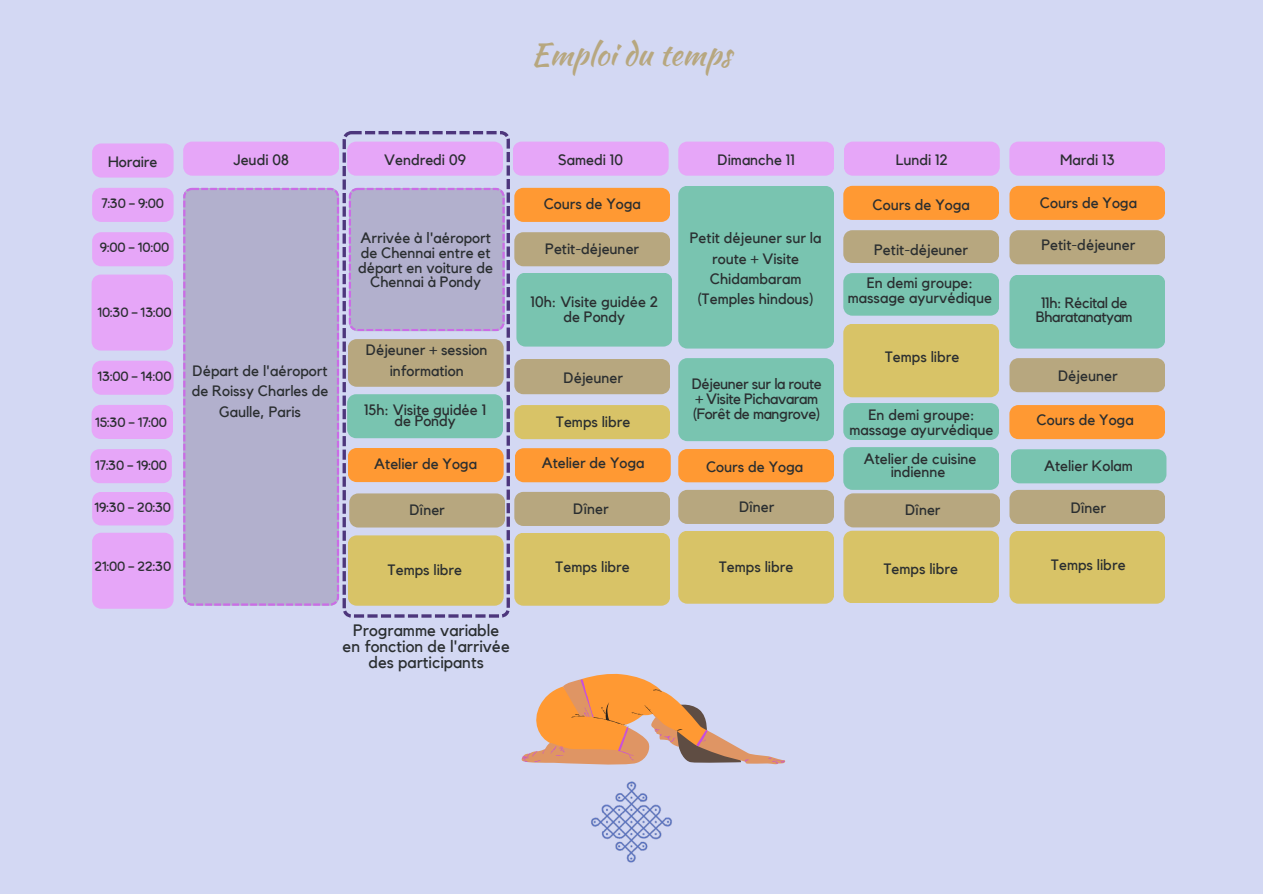
<style>
.page{position:relative;width:1263px;height:894px;background:#fff}
.page>*{position:absolute;margin:0;border:0;box-sizing:border-box;transform-origin:0 0}
.t1{font:30.6px "Kaushan Script";color:#b7a77f}
.t2{font:16.5px/15.8px "Kollektif";color:#2a2e30;text-align:center}
.t3{font:15px/20.2px "Kollektif";color:#2a2e30;text-align:center}
.t4{font:15px/14.5px "Kollektif";letter-spacing:-.025em;color:#2a2e30}
.t5{font:13.5px "Sniglet";color:#2a2e30}
</style>
<div class="page">
<div style="left:0;top:0;width:1263px;height:893px;background:#d3d8f3"></div>
<img style="left:591px;top:781px;width:81px;height:82px">
<div style="left:92px;top:143px;width:82px;height:34px;background:#e6a6f8"></div>
<div style="left:92px;top:188px;width:82px;height:34px;background:#e6a6f8"></div>
<div style="left:92px;top:232px;width:82px;height:34px;background:#e6a6f8"></div>
<div style="left:92px;top:274px;width:81px;height:76px;background:#e6a6f8"></div>
<div style="left:92px;top:360px;width:82px;height:34px;background:#e6a6f8"></div>
<div style="left:92px;top:405px;width:81px;height:34px;background:#e6a6f8"></div>
<div style="left:92px;top:492px;width:82px;height:33px;background:#e6a6f8"></div>
<div style="left:92px;top:532px;width:82px;height:76px;background:#e6a6f8"></div>
<div style="left:183px;top:188px;width:156px;height:417px;background:#b2b0cd"></div>
<svg style="left:513px;top:141px;width:156px;height:35px;background:#e5a8f7"></svg>
<div style="left:90px;top:449px;width:82px;height:34px;background:#e6a6f8"></div>
<svg style="left:521px;top:673px;width:264px;height:92px"></svg>
<svg style="left:343px;top:131px;width:167px;height:486px"></svg>
<svg style="left:678px;top:141px;width:156px;height:35px;background:#e5a7f7"></svg>
<div style="left:514px;top:188px;width:156px;height:34px;background:#f93"></div>
<svg style="left:844px;top:141px;width:156px;height:35px;background:#e5a7f7"></svg>
<svg style="left:1009px;top:141px;width:156px;height:35px;background:#e5a8f7"></svg>
<div style="left:514px;top:232px;width:156px;height:34px;background:#b7a77f"></div>
<div style="left:514px;top:405px;width:156px;height:34px;background:#d8c367"></div>
<div style="left:514px;top:491px;width:156px;height:35px;background:#b7a77f"></div>
<div style="left:678px;top:186px;width:156px;height:162px;background:#79c4b0"></div>
<div style="left:678px;top:489px;width:156px;height:35px;background:#b7a77f"></div>
<div style="left:514px;top:359px;width:156px;height:35px;background:#b7a77f"></div>
<div style="left:678px;top:358px;width:156px;height:83px;background:#79c4b0"></div>
<div style="left:514px;top:533px;width:156px;height:72px;background:#d8c367"></div>
<div style="left:678px;top:531px;width:156px;height:72px;background:#d8c367"></div>
<div style="left:678px;top:449px;width:156px;height:33px;background:#f93"></div>
<div style="left:515px;top:448px;width:156px;height:34px;background:#f93"></div>
<div style="left:1011px;top:449px;width:155px;height:34px;background:#79c4b0"></div>
<div style="left:1009px;top:186px;width:156px;height:34px;background:#f93"></div>
<div style="left:1009px;top:230px;width:156px;height:34px;background:#b7a77f"></div>
<div style="left:1009px;top:275px;width:156px;height:73px;background:#79c4b0"></div>
<div style="left:1009px;top:489px;width:156px;height:35px;background:#b7a77f"></div>
<div style="left:1009px;top:358px;width:156px;height:34px;background:#b7a77f"></div>
<div style="left:1009px;top:531px;width:156px;height:72px;background:#d8c367"></div>
<div style="left:1009px;top:405px;width:156px;height:34px;background:#f93"></div>
<div style="left:516px;top:273px;width:156px;height:73px;background:#79c4b0"></div>
<svg style="left:183px;top:141px;width:156px;height:35px;background:#e5a7f7"></svg>
<div style="left:843px;top:186px;width:156px;height:34px;background:#f93"></div>
<div style="left:843px;top:230px;width:156px;height:33px;background:#b7a77f"></div>
<div style="left:843px;top:273px;width:156px;height:42px;background:#79c4b0"></div>
<div style="left:843px;top:403px;width:156px;height:37px;background:#79c4b0"></div>
<div style="left:843px;top:324px;width:156px;height:73px;background:#d8c367"></div>
<svg style="left:843px;top:447px;width:157px;height:156px;background:#b7be88"></svg>
<p class="t1" style="left:531px;top:31px;width:202px">Emploi du temps</p>
<p class="t3" style="left:108px;top:152px;width:51px">Horaire</p>
<p class="t5" style="left:102px;top:195px;width:64px">7:30 - 9:00</p>
<p class="t5" style="left:100px;top:239px;width:71px">9:00 - 10:00</p>
<p class="t5" style="left:97px;top:304px;width:76px">10:30 - 13:00</p>
<p class="t3" style="left:233px;top:150px;width:57px">Jeudi 08</p>
<p class="t3" style="left:384px;top:150px;width:83px">Vendredi 09</p>
<p class="t3" style="left:358px;top:231px;width:136px;line-height:14.5px">Arrivée à l'aéroport de Chennai entre et départ en voiture de<br>Chennai à Pondy</p>
<p class="t3" style="left:558px;top:150px;width:66px">Samedi 10</p>
<p class="t3" style="left:718px;top:150px;width:79px">Dimanche 11</p>
<p class="t3" style="left:896px;top:150px;width:54px">Lundi 12</p>
<p class="t3" style="left:1060px;top:150px;width:56px">Mardi 13</p>
<p class="t3" style="left:544px;top:194px;width:99px">Cours de Yoga</p>
<p class="t3" style="left:545px;top:239px;width:95px">Petit-déjeuner</p>
<p class="t3" style="left:531px;top:292px;width:129px">10h: Visite guidée 2</p>
<p class="t3" style="left:563px;top:307px;width:63px">de Pondy</p>
<p class="t3" style="left:690px;top:228px;width:133px">Petit déjeuner sur la route + Visite<br>Chidambaram (Temples hindous)</p>
<p class="t3" style="left:873px;top:195px;width:99px">Cours de Yoga</p>
<p class="t3" style="left:874px;top:240px;width:95px">Petit-déjeuner</p>
<p class="t3" style="left:848px;top:276px;width:146px;line-height:14.5px">En demi groupe: massage ayurvédique</p>
<p class="t3" style="left:1040px;top:193px;width:99px">Cours de Yoga</p>
<p class="t3" style="left:1041px;top:235px;width:95px">Petit-déjeuner</p>
<p class="t4" style="left:1036px;top:296px;width:98px;text-align:center">11h: Récital de<br>Bharatanatyam</p>
<p class="t5" style="left:98px;top:367px;width:75px">13:00 - 14:00</p>
<p class="t5" style="left:95px;top:414px;width:74px">15:30 - 17:00</p>
<p class="t3" style="left:192px;top:361px;width:138px">Départ de l'aéroport de Roissy Charles de<br>Gaulle, Paris</p>
<p class="t3" style="left:366px;top:340px;width:123px">Déjeuner + session information</p>
<p class="t3" style="left:364px;top:404px;width:124px;line-height:11.2px">15h: Visite guidée 1 de Pondy</p>
<p class="t3" style="left:563px;top:368px;width:61px">Déjeuner</p>
<p class="t3" style="left:556px;top:412px;width:76px">Temps libre</p>
<p class="t4" style="left:692px;top:377px;width:131px">Déjeuner sur la route + Visite Pichavaram (Forêt de mangrove)</p>
<p class="t3" style="left:885px;top:347px;width:76px">Temps libre</p>
<p class="t3" style="left:849px;top:408px;width:146px;line-height:14.5px">En demi groupe: massage ayurvédique</p>
<p class="t3" style="left:1058px;top:366px;width:61px">Déjeuner</p>
<p class="t3" style="left:1036px;top:410px;width:99px">Cours de Yoga</p>
<p class="t5" style="left:95px;top:457px;width:74px">17:30 - 19:00</p>
<p class="t5" style="left:95px;top:498px;width:78px">19:30 - 20:30</p>
<p class="t3" style="left:374px;top:454px;width:104px">Atelier de Yoga</p>
<p class="t3" style="left:409px;top:500px;width:37px">Dîner</p>
<p class="t3" style="left:542px;top:453px;width:104px">Atelier de Yoga</p>
<p class="t3" style="left:573px;top:499px;width:37px">Dîner</p>
<p class="t3" style="left:706px;top:457px;width:99px">Cours de Yoga</p>
<p class="t3" style="left:739px;top:497px;width:37px">Dîner</p>
<p class="t3" style="left:864px;top:452px;width:114px;line-height:13.5px">Atelier de cuisine indienne</p>
<p class="t3" style="left:905px;top:500px;width:37px">Dîner</p>
<p class="t3" style="left:1044px;top:456px;width:90px">Atelier Kolam</p>
<p class="t3" style="left:1071px;top:498px;width:37px">Dîner</p>
<p class="t5" style="left:94px;top:558px;width:78px">21:00 - 22:30</p>
<p class="t3" style="left:388px;top:559px;width:76px">Temps libre</p>
<p class="t3" style="left:556px;top:557px;width:76px">Temps libre</p>
<p class="t3" style="left:719px;top:556px;width:76px">Temps libre</p>
<p class="t3" style="left:884px;top:559px;width:76px">Temps libre</p>
<p class="t3" style="left:1051px;top:555px;width:76px">Temps libre</p>
<p class="t2" style="left:343px;top:623px;width:169px">Programme variable en fonction de l'arrivée des participants</p>
</div>
